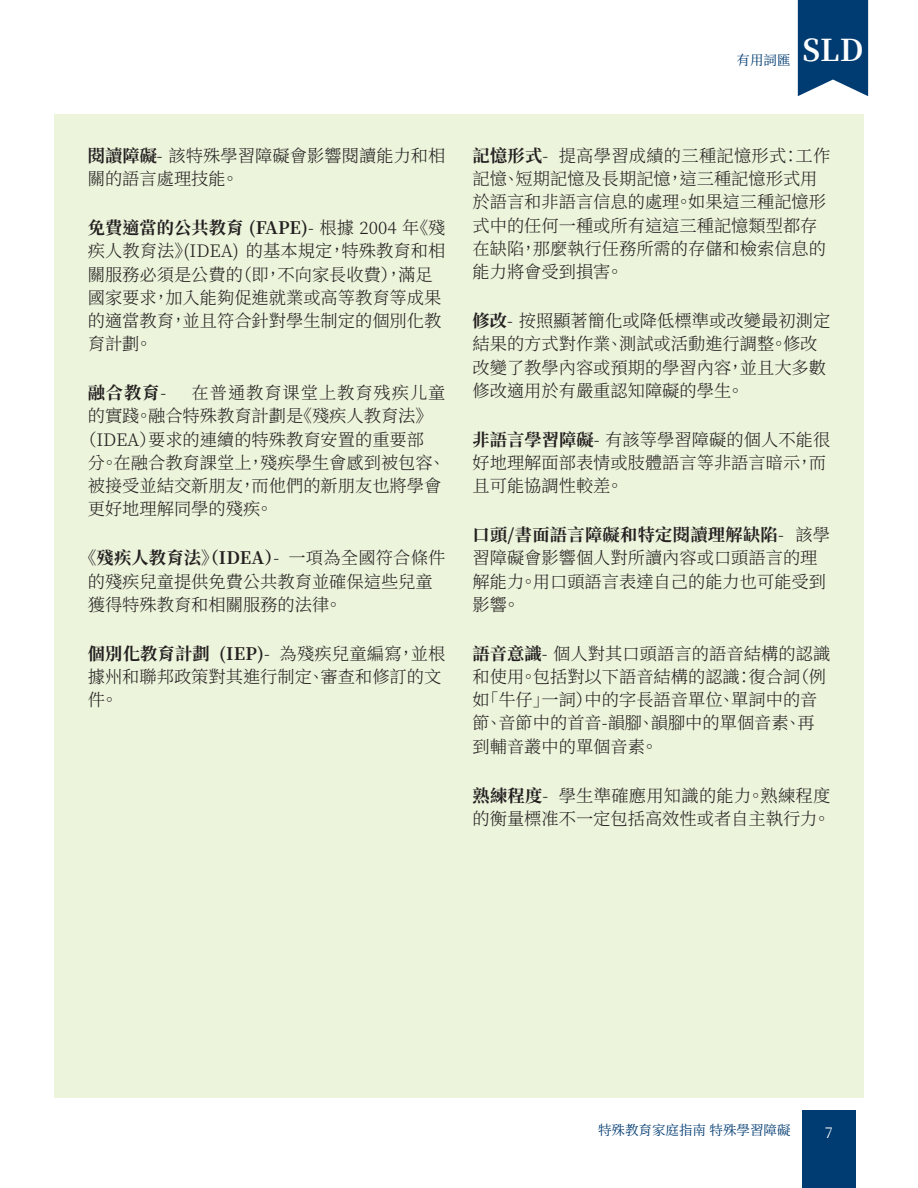
<style>
.page{position:relative;width:918px;height:1188px;background:#fff}
.page>*{position:absolute;margin:0;border:0;box-sizing:border-box;transform-origin:0 0}
.t1{font:700 30px "Source Han Serif TC";color:#fff}
.vocab_term{font:300 17.25px/23.2px "Source Han Serif TC";color:#231f20}
.vocab_term-2{font:300 17.25px "Source Han Serif TC";letter-spacing:.055em;color:#231f20}
.vocab_term-3{font:700 17.25px "Source Han Serif TC";color:#231f20}
.t2{font:300 15px "Source Han Serif TC";color:#fff}
.t3{font:13.5px "Source Han Serif TC";color:#003b71}
.s1{font-weight:700}
.s2{font-weight:300}
</style>
<div class="page">
<div style="left:54px;top:114px;width:810px;height:983px;background:#ecf4db"></div>
<svg style="left:798px;top:0;width:70px;height:96px;background:#154b7d"></svg>
<div style="left:802px;top:1111px;width:54px;height:77px;background:#003b71"></div>
<p class="t3" style="left:737px;top:52px;width:56px">有用詞匯</p>
<h1 class="t1" style="left:802px;top:33px;width:62px">SLD</h1>
<p class="vocab_term" style="left:88px;top:144px;width:359px"><span class="s1">閱讀障礙</span>- 該特殊學習障礙會影響閱讀能力和相關的語言處理技能。</p>
<p class="vocab_term" style="left:88px;top:216px;width:359px"><span class="s1">免費適當的公共教育 (FAPE)</span>- 根據 2004 年《殘疾人教育法》(IDEA) 的基本規定，特殊教育和相關服務必須是公費的（即，不向家長收費），滿足國家要求，加入能夠促進就業或高等教育等成果的適當教育，並且符合針對學生制定的個別化教育計劃。</p>
<p class="vocab_term-3" style="left:88px;top:383px;width:80px">融合教育<span class="s2">-</span></p>
<p class="vocab_term-2" style="left:192px;top:383px;width:255px">在普通教育课堂上教育残疾儿童</p>
<p class="vocab_term" style="left:88px;top:405px;width:346px">的實踐。融合特殊教育計劃是《殘疾人教育法》</p>
<p class="vocab_term" style="left:80px;top:428px;width:346px">（IDEA）要求的連續的特殊教育安置的重要部</p>
<p class="vocab_term" style="left:88px;top:451px;width:359px">分。在融合教育課堂上，殘疾學生會感到被包容、</p>
<p class="vocab_term" style="left:88px;top:475px;width:355px">被接受並結交新朋友，而他們的新朋友也將學會</p>
<p class="vocab_term" style="left:88px;top:498px;width:187px">更好地理解同學的殘疾。</p>
<p class="vocab_term" style="left:88px;top:547px;width:359px;text-indent:-9px"><span class="s1">《殘疾人教育法》（IDEA）</span>- 一項為全國符合條件的殘疾兒童提供免費公共教育並確保這些兒童獲得特殊教育和相關服務的法律。</p>
<p class="vocab_term" style="left:88px;top:642px;width:359px"><span class="s1">個別化教育計劃 (IEP)</span>- 為殘疾兒童編寫，並根據州和聯邦政策對其進行制定、審查和修訂的文件。</p>
<p class="vocab_term" style="left:472px;top:144px;width:359px"><span class="s1">記憶形式</span>- 提高學習成績的三種記憶形式：工作記憶、短期記憶及長期記憶，這三種記憶形式用於語言和非語言信息的處理。如果這三種記憶形式中的任何一種或所有這這三種記憶類型都存在缺陷，那麼執行任務所需的存儲和檢索信息的能力將會受到損害。</p>
<p class="vocab_term" style="left:472px;top:309px;width:359px"><span class="s1">修改</span>- 按照顯著簡化或降低標準或改變最初測定結果的方式對作業、測試或活動進行調整。修改改變了教學內容或預期的學習內容，並且大多數修改適用於有嚴重認知障礙的學生。</p>
<p class="vocab_term" style="left:472px;top:428px;width:359px"><span class="s1">非語言學習障礙</span>- 有該等學習障礙的個人不能很好地理解面部表情或肢體語言等非語言暗示，而且可能協調性較差。</p>
<p class="vocab_term" style="left:472px;top:524px;width:359px"><span class="s1">口頭/書面語言障礙和特定閱讀理解缺陷</span>- 該學習障礙會影響個人對所讀內容或口頭語言的理解能力。用口頭語言表達自己的能力也可能受到影響。</p>
<p class="vocab_term" style="left:472px;top:642px;width:359px"><span class="s1">語音意識</span>- 個人對其口頭語言的語音結構的認識和使用。包括對以下語音結構的認識：復合詞（例如「牛仔」一詞）中的字長語音單位、單詞中的音節、音節中的首音-韻腳、韻腳中的單個音素、再到輔音叢中的單個音素。</p>
<p class="vocab_term" style="left:472px;top:784px;width:359px"><span class="s1">熟練程度</span>- 學生準確應用知識的能力。熟練程度的衡量標准不一定包括高效性或者自主執行力。</p>
<p class="t3" style="left:598px;top:1123px;width:194px">特殊教育家庭指南 特殊學習障礙</p>
<p class="t2" style="left:825px;top:1124px;width:10px">7</p>
</div>
